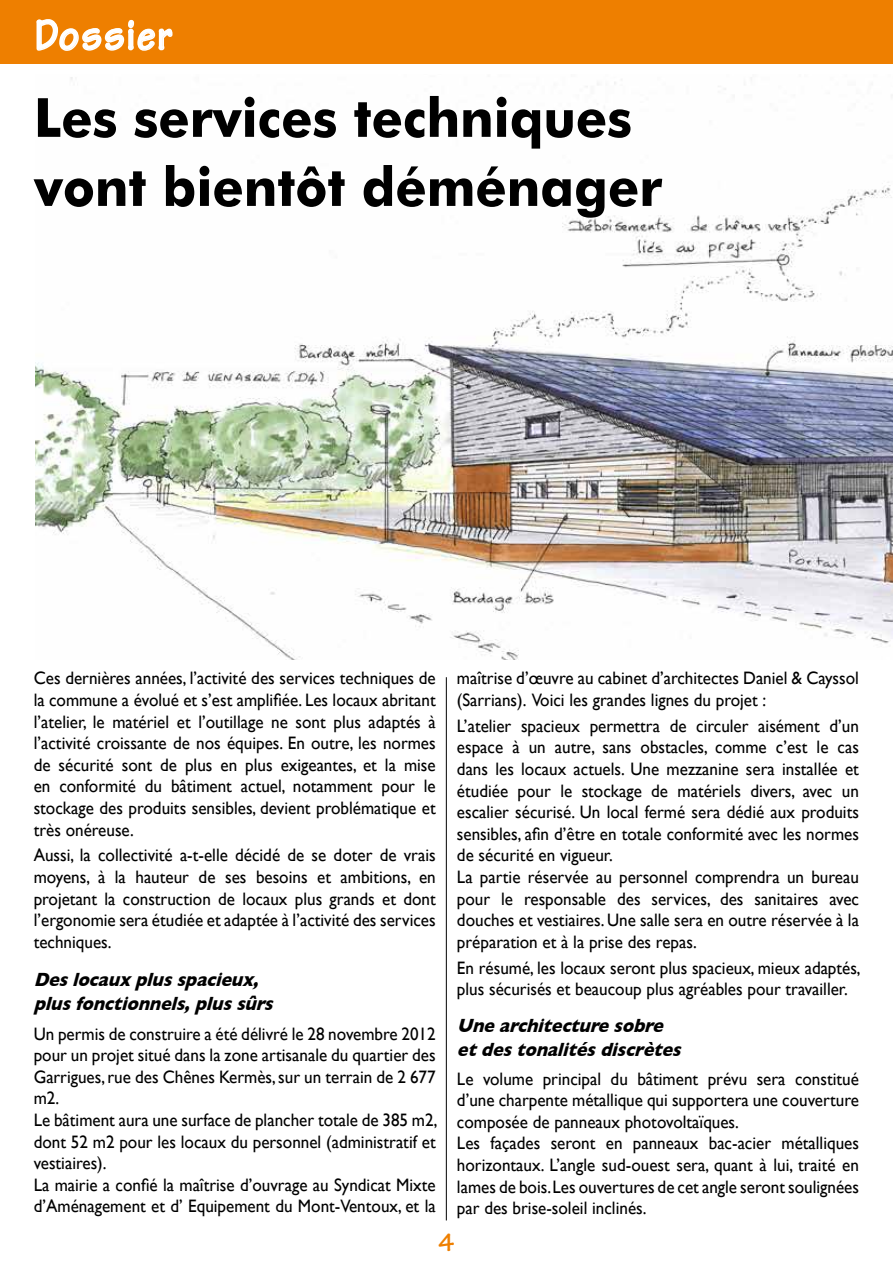
<style>
.page{position:relative;width:893px;height:1263px;background:#fff}
.page>*{position:absolute;margin:0;border:0;box-sizing:border-box;transform-origin:0 0}
.t1{font:700 54px/69px "Futura BT";color:#000;scale:.95 1}
.t2{font:700 45px "Tekton";letter-spacing:.04em;color:#fff;scale:.9 1}
.t3{font:700 27px "Tekton";color:#ee7f00}
.t4{font:italic 700 19.5px/23.4px "Gill Sans";color:#000;scale:.9 1}
.t5{font:18px/21.6px "Gill Sans";color:#000;scale:.95 1}
</style>
<div class="page">
<img style="left:35px;top:77px;width:858px;height:582px">
<div style="left:0;top:0;width:893px;height:64px;background:#ee7f00"></div>
<svg style="left:36px;top:19px;width:137px;height:32px"></svg>
<hr style="left:446px;top:677px;width:1px;height:543px;background:#000">
<h2 class="t2" style="left:34px;top:7px;width:154px">Dossier</h2>
<h1 class="t1" style="left:34px;top:83px;width:663px">Les services techniques vont bientôt déménager</h1>
<p class="t5" style="left:34px;top:667px;width:425px;text-align:justify">Ces dernières années, l’activité des services techniques de la commune a évolué et s’est amplifiée. Les locaux abritant l’atelier, le matériel et l’outillage ne sont plus adaptés à l’activité croissante de nos équipes. En outre, les normes de sécurité sont de plus en plus exigeantes, et la mise en conformité du bâtiment actuel, notamment pour le stockage des produits sensibles, devient problématique et très onéreuse.</p>
<p class="t5" style="left:34px;top:844px;width:425px;text-align:justify">Aussi, la collectivité a-t-elle décidé de se doter de vrais moyens, à la hauteur de ses besoins et ambitions, en projetant la construction de locaux plus grands et dont l’ergonomie sera étudiée et adaptée à l’activité des services techniques.</p>
<p class="t4" style="left:34px;top:968px;width:273px">Deslocauxplusspacieux, plusfonctionnels,plussûrs</p>
<p class="t5" style="left:34px;top:1022px;width:426px">Un permis de construire a été délivré le 28 novembre 2012 pour un projet situé dans la zone artisanale du quartier des Garrigues, rue des Chênes Kermès, sur un terrain de 2 677 m2.<br>Le bâtiment aura une surface de plancher totale de 385 m2, dont 52 m2 pour les locaux du personnel (administratif et vestiaires).<br>La mairie a confié la maîtrise d’ouvrage au Syndicat Mixte d’Aménagement et d’ Equipement du Mont-Ventoux, et la</p>
<p class="t5" style="left:457px;top:667px;width:425px">maîtrise d’œuvre au cabinet d’architectes Daniel &amp; Cayssol (Sarrians). Voici les grandes lignes du projet :</p>
<p class="t5" style="left:457px;top:715px;width:425px">L’atelier spacieux permettra de circuler aisément d’un espace à un autre, sans obstacles, comme c’est le cas dans les locaux actuels. Une mezzanine sera installée et étudiée pour le stockage de matériels divers, avec un escalier sécurisé. Un local fermé sera dédié aux produits sensibles, afin d’être en totale conformité avec les normes de sécurité en vigueur.<br>La partie réservée au personnel comprendra un bureau pour le responsable des services, des sanitaires avec douches et vestiaires. Une salle sera en outre réservée à la préparation et à la prise des repas.</p>
<p class="t5" style="left:457px;top:956px;width:426px">En résumé, les locaux seront plus spacieux, mieux adaptés, plus sécurisés et beaucoup plus agréables pour travailler.</p>
<p class="t4" style="left:457px;top:1014px;width:256px">Unearchitecturesobre etdestonalitésdiscrètes</p>
<p class="t5" style="left:457px;top:1067px;width:425px">Le volume principal du bâtiment prévu sera constitué d’une charpente métallique qui supportera une couverture composée de panneaux photovoltaïques.<br>Les façades seront en panneaux bac-acier métalliques horizontaux. L’angle sud-ouest sera, quant à lui, traité en lames de bois. Les ouvertures de cet angle seront soulignées par des brise-soleil inclinés.</p>
<h3 class="t3" style="left:439px;top:1226px;width:17px">4</h3>
</div>
